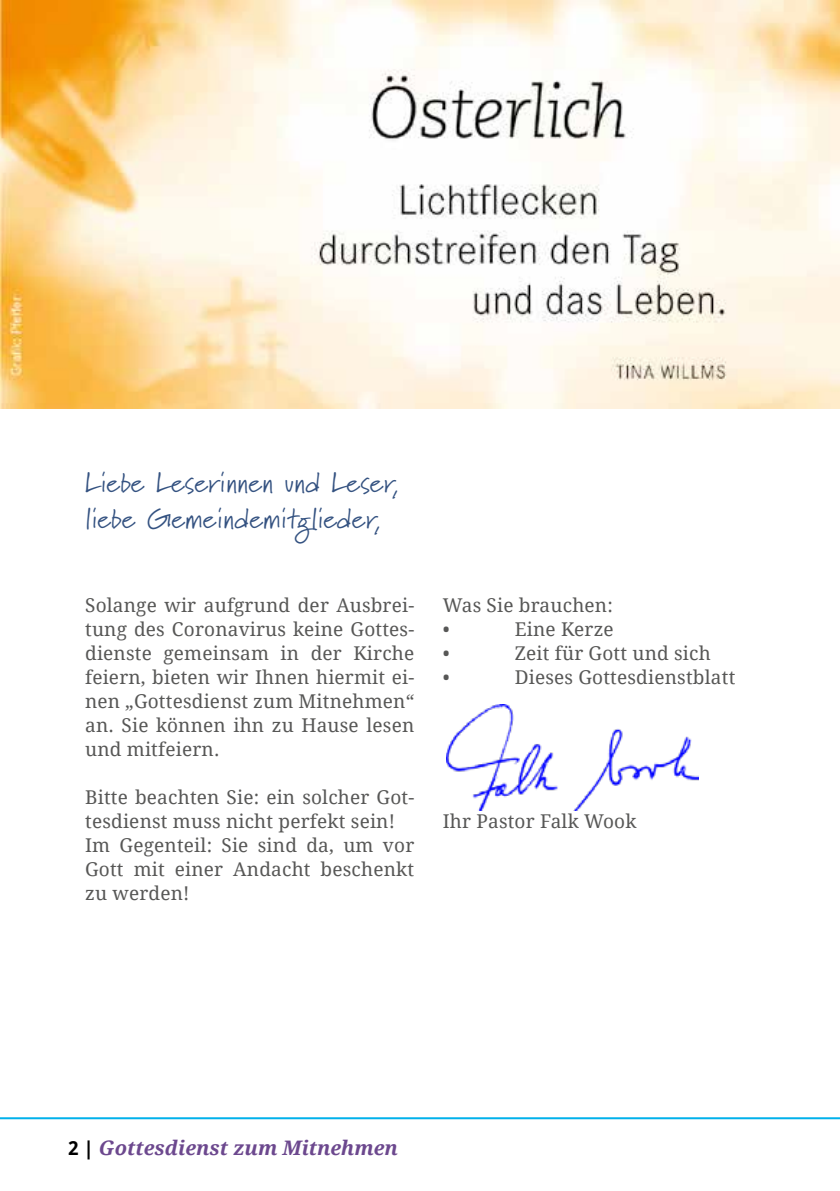
<style>
.page{position:relative;width:840px;height:1191px;background:#fff}
.page>*{position:absolute;margin:0;border:0;box-sizing:border-box;transform-origin:0 0}
.t1{font:28px/36px "Marydale";letter-spacing:.01em;color:#345281}
.t2{font:italic 700 20px "Droid Serif";color:#6c488e}
.t3{font:19px/24px "Droid Serif";letter-spacing:.01em;color:#575756}
.s1{font-family:"Droid Sans";font-style:normal;font-size:19px;color:#000}
</style>
<div class="page">
<hr style="left:0;top:1117px;width:839px;height:2px;background:#00b1eb">
<img style="left:446px;top:704px;width:252px;height:106px">
<img style="left:0;top:0;width:839px;height:408px">
<h1 class="t1" style="left:85px;top:464px;width:316px">Liebe Leserinnen und Leser, liebe Gemeindemitglieder,</h1>
<p class="t3" style="left:85px;top:593px;width:330px;text-align:justify">Solange wir aufgrund der Ausbrei&shy;tung des Coronavirus keine Gottes&shy;dienste gemeinsam in der Kirche feiern, bieten wir Ihnen hiermit ei&shy;nen „Gottesdienst zum Mitnehmen“ an. Sie können ihn zu Hause lesen und mitfeiern.</p>
<p class="t3" style="left:85px;top:785px;width:330px">Bitte beachten Sie: ein solcher Got&shy;tesdienst muss nicht perfekt sein!<br>Im Gegenteil: Sie sind da, um vor<br>Gott mit einer Andacht beschenkt zu werden!</p>
<p class="t3" style="left:442px;top:593px;width:171px">Was Sie brauchen: •</p>
<p class="t3" style="left:514px;top:617px;width:100px">Eine Kerze</p>
<p class="t3" style="left:442px;top:641px;width:8px">•</p>
<p class="t3" style="left:514px;top:641px;width:197px">Zeit für Gott und sich</p>
<p class="t3" style="left:442px;top:665px;width:8px">•</p>
<p class="t3" style="left:514px;top:665px;width:222px">Dieses Gottesdienstblatt</p>
<p class="t3" style="left:442px;top:809px;width:195px">Ihr Pastor Falk Wook</p>
<p class="t2" style="left:68px;top:1134px;width:331px"><span class="s1">2 |</span> Gottesdienst zum Mitnehmen</p>
</div>
